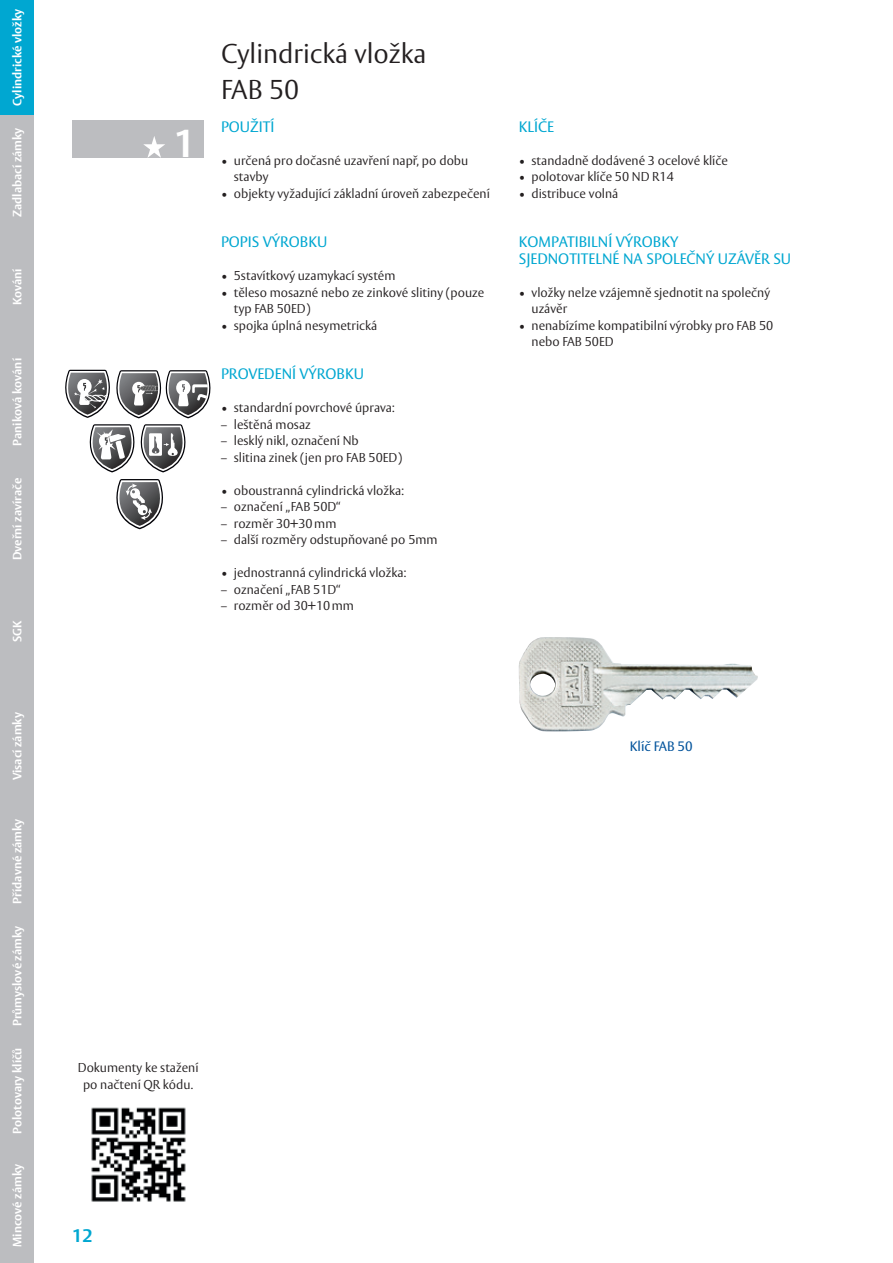
<style>
.page{position:relative;width:893px;height:1263px;background:#fff}
.page>*{position:absolute;margin:0;border:0;box-sizing:border-box;transform-origin:0 0}
.t1{font:700 38.25px "ASSA Vesta";color:#fff}
.t2{font:300 27px/36px "ASSA Vesta";color:#231f20}
.t3{font:700 18px "ASSA Vesta";color:#00a7d1}
.t4{font:15px/16.5px "ASSA Vesta";color:#00a7d1}
.t5{font:13.5px "ASSA Vesta";color:#01529b}
.t6{font:300 12.75px/16.5px "ASSA Vesta";color:#231f20}
.t7{font:700 12px "ASSA Vesta";color:#fff}
</style>
<div class="page">
<div style="left:0;top:0;width:34px;height:1263px;background:#bcbdc0"></div>
<div style="left:0;top:0;width:34px;height:115px;background:#00a7d1"></div>
<img style="left:91px;top:1107px;width:95px;height:95px">
<div style="left:72px;top:120px;width:132px;height:37px;background:#bcbdc0"></div>
<svg style="left:143px;top:136px;width:22px;height:22px"></svg>
<svg style="left:65px;top:369px;width:146px;height:160px"></svg>
<img style="left:518px;top:637px;width:240px;height:94px">
<p class="t7" style="left:10px;top:106px;width:98px;rotate:-90deg">Cylindrické vložky</p>
<p class="t7" style="left:10px;top:217px;width:91px;rotate:-90deg">Zadlabací zámky</p>
<p class="t7" style="left:10px;top:305px;width:38px;rotate:-90deg">Kování</p>
<p class="t7" style="left:10px;top:445px;width:89px;rotate:-90deg">Paniková kování</p>
<p class="t7" style="left:10px;top:560px;width:84px;rotate:-90deg">Dveřní zavírače</p>
<p class="t7" style="left:10px;top:642px;width:23px;rotate:-90deg">SGK</p>
<p class="t7" style="left:10px;top:780px;width:70px;rotate:-90deg">Visací zámky</p>
<p class="t7" style="left:10px;top:903px;width:86px;rotate:-90deg">Přídavné zámky</p>
<p class="t7" style="left:10px;top:1026px;width:102px;rotate:-90deg">Průmyslové zámky</p>
<p class="t7" style="left:10px;top:1134px;width:88px;rotate:-90deg">Polotovary klíčů</p>
<p class="t7" style="left:10px;top:1247px;width:84px;rotate:-90deg">Mincové zámky</p>
<h1 class="t1" style="left:174px;top:120px;width:23px">1</h1>
<h2 class="t2" style="left:221px;top:37px;width:207px">Cylindrická vložka<br>FAB 50</h2>
<p class="t4" style="left:221px;top:119px;width:55px">POUŽITÍ</p>
<p class="t6" style="left:234px;top:153px;width:236px;text-indent:-13px">• určená pro dočasné uzavření např, po dobu stavby</p>
<p class="t6" style="left:221px;top:186px;width:270px">• objekty vyžadující základní úroveň zabezpečení</p>
<p class="t4" style="left:221px;top:234px;width:108px">POPIS VÝROBKU</p>
<p class="t6" style="left:221px;top:268px;width:176px">• 5stavítkový uzamykací systém</p>
<p class="t6" style="left:234px;top:285px;width:252px;text-indent:-13px">• těleso mosazné nebo ze zinkové slitiny (pouze typ FAB 50ED)</p>
<p class="t6" style="left:221px;top:318px;width:158px">• spojka úplná nesymetrická</p>
<p class="t4" style="left:221px;top:366px;width:144px">PROVEDENÍ VÝROBKU</p>
<p class="t6" style="left:221px;top:400px;width:175px">• standardní povrchové úprava:</p>
<p class="t6" style="left:221px;top:417px;width:91px">– leštěná mosaz</p>
<p class="t6" style="left:221px;top:433px;width:139px">– lesklý nikl, označení Nb</p>
<p class="t6" style="left:221px;top:450px;width:183px">– slitina zinek (jen pro FAB 50ED)</p>
<p class="t6" style="left:221px;top:483px;width:184px">• oboustranná cylindrická vložka:</p>
<p class="t6" style="left:221px;top:499px;width:121px">– označení „FAB 50D“</p>
<p class="t6" style="left:221px;top:516px;width:117px">– rozměr 30+30mm</p>
<p class="t6" style="left:221px;top:532px;width:218px">– další rozměry odstupňované po 5mm</p>
<p class="t6" style="left:221px;top:565px;width:187px">• jednostranná cylindrická vložka:</p>
<p class="t6" style="left:221px;top:582px;width:121px">– označení „FAB 51D“</p>
<p class="t6" style="left:221px;top:598px;width:134px">– rozměr od 30+10mm</p>
<p class="t4" style="left:519px;top:119px;width:37px">KLÍČE</p>
<p class="t6" style="left:519px;top:153px;width:211px">• standadně dodávené 3 ocelové klíče</p>
<p class="t6" style="left:519px;top:169px;width:157px">• polotovar klíče 50 ND R14</p>
<p class="t6" style="left:519px;top:186px;width:101px">• distribuce volná</p>
<p class="t4" style="left:519px;top:234px;width:274px">KOMPATIBILNÍ VÝROBKY<br>SJEDNOTITELNÉ NA SPOLEČNÝ UZÁVĚR SU</p>
<p class="t6" style="left:531px;top:285px;width:240px;text-indent:-13px">• vložky nelze vzájemně sjednotit na společný uzávěr</p>
<p class="t6" style="left:531px;top:318px;width:243px;text-indent:-13px">• nenabízíme kompatibilní výrobky pro FAB 50 nebo FAB 50ED</p>
<p class="t5" style="left:630px;top:738px;width:64px">Klíč FAB 50</p>
<p class="t6" style="left:78px;top:1060px;width:122px;text-align:center">Dokumenty ke stažení po načtení QR kódu.</p>
<h3 class="t3" style="left:72px;top:1224px;width:22px">12</h3>
</div>
